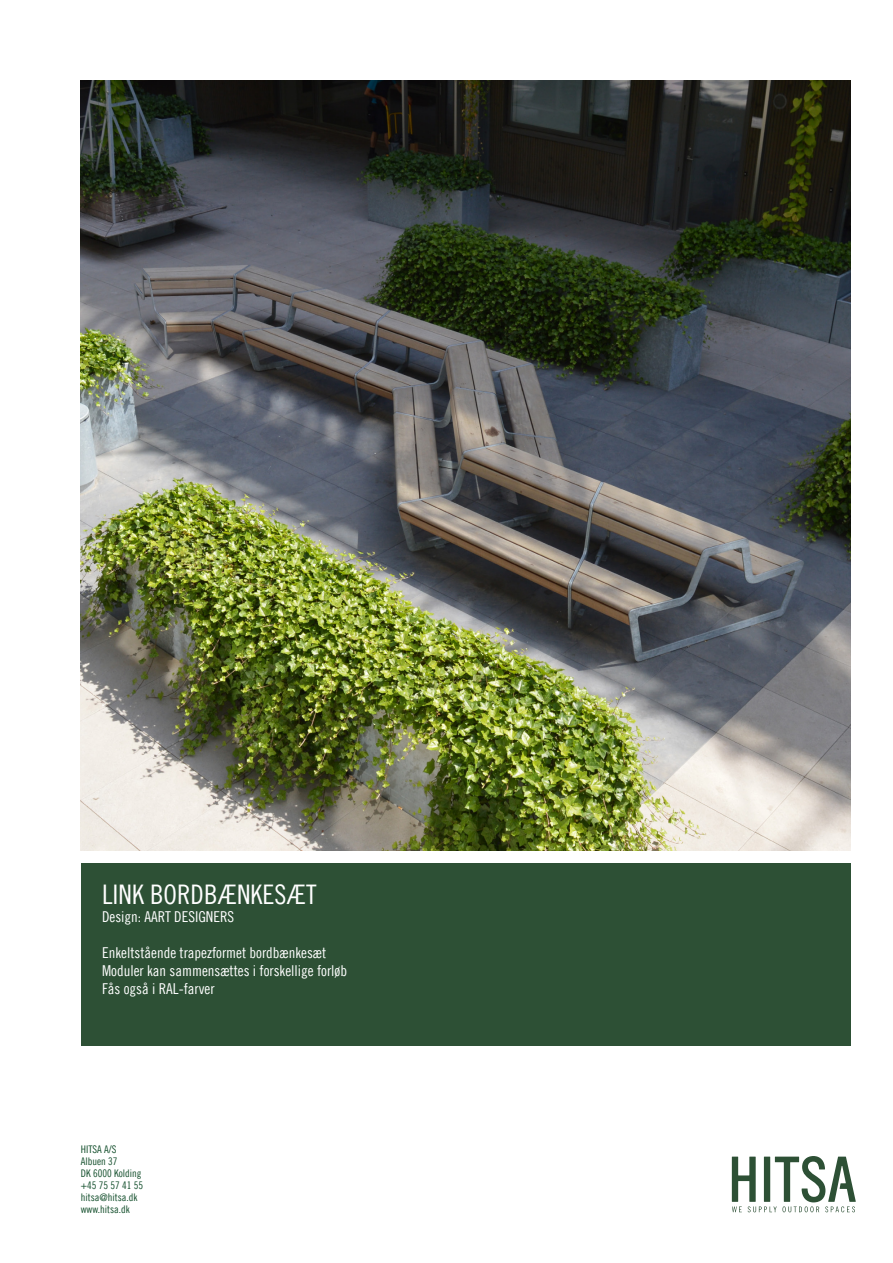
<style>
.page{position:relative;width:893px;height:1263px;background:#fff}
.page>*{position:absolute;margin:0;border:0;box-sizing:border-box;transform-origin:0 0}
.t1{font:27px "Trade Gothic LT Pro Cn 18";color:#fff}
.t2{font:15px "Trade Gothic LT Pro Cn 18";color:#fff}
.t3{font:10.5px/12px "Trade Gothic LT Pro Cn 18";color:#124e2b}
</style>
<div class="page">
<svg style="left:732px;top:1156px;width:124px;height:56px"></svg>
<img style="left:81px;top:81px;width:769px;height:769px">
<div style="left:81px;top:863px;width:769px;height:183px;background:#2d5035"></div>
<p class="t1" style="left:102px;top:878px;width:216px">LINK BORDBÆNKESÆT</p>
<p class="t2" style="left:102px;top:908px;width:134px">Design: AART DESIGNERS</p>
<p class="t2" style="left:102px;top:944px;width:226px">Enkeltstående trapezformet bordbænkesæt</p>
<p class="t2" style="left:102px;top:962px;width:246px">Moduler kan sammensættes i forskellige forløb</p>
<p class="t2" style="left:102px;top:980px;width:114px">Fås også i RAL-farver</p>
<p class="t3" style="left:81px;top:1143px;width:64px">HITSA A/S<br>Albuen 37<br>DK 6000 Kolding +45 75 57 41 55 hitsa@hitsa.dk www.hitsa.dk</p>
</div>
